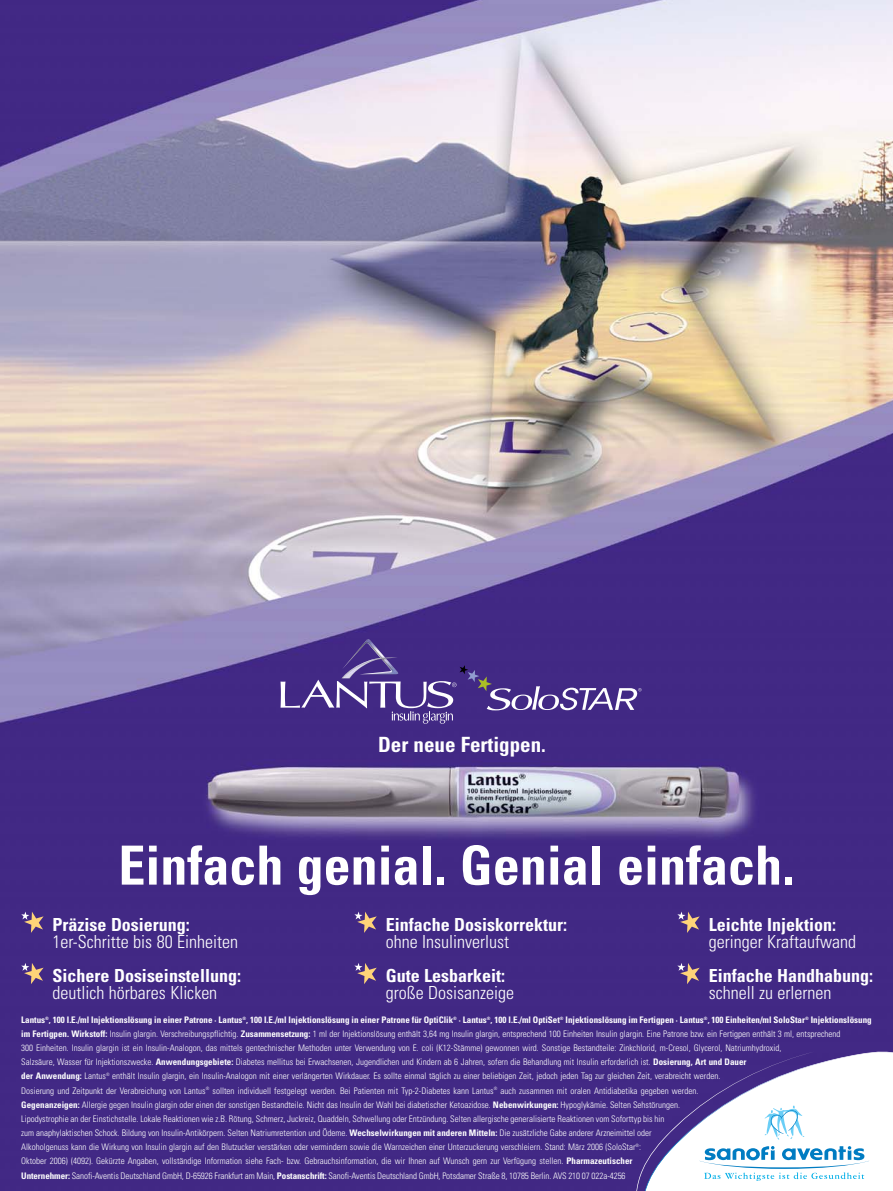
<style>
.page{position:relative;width:893px;height:1191px;background:#fff}
.page>*{position:absolute;margin:0;border:0;box-sizing:border-box;transform-origin:0 0}
.t1{font:54px "Univers LT Condensed Bold+GRTUFH";color:#fff}
.t2{font:21px "Univers LT Condensed Bold+GRTUFH";color:#fff}
.t3{font:18px "Univers LT Condensed Light+NBDTZF";color:#fff}
.t4{font:18px "Univers LT Condensed Bold+GRTUFH";color:#fff}
.t5{font:9px/14.1px "Univers LT Condensed Light+NBDTZF";color:#fff}
.t6{font:9px "Univers LT Condensed Bold+GRTUFH";color:#fff}
.s1{font-family:"Univers LT Condensed Bold+GRTUFH"}
</style>
<div class="page">
<img style="left:0;top:1px;width:893px;height:1190px">
<h2 class="t2" style="left:378px;top:737px;width:169px">Der neue Fertigpen.</h2>
<h1 class="t1" style="left:118px;top:845px;width:677px">Einfach genial. Genial einfach.</h1>
<h3 class="t4" style="left:709px;top:917px;width:129px">Leichte Injektion:</h3>
<h3 class="t3" style="left:709px;top:935px;width:149px">geringer Kraftaufwand</h3>
<h3 class="t4" style="left:709px;top:968px;width:166px">Einfache Handhabung:</h3>
<h3 class="t3" style="left:709px;top:986px;width:124px">schnell zu erlernen</h3>
<h3 class="t4" style="left:386px;top:917px;width:183px">Einfache Dosiskorrektur:</h3>
<h3 class="t3" style="left:386px;top:935px;width:125px">ohne Insulinverlust</h3>
<h3 class="t4" style="left:386px;top:968px;width:121px">Gute Lesbarkeit:</h3>
<h3 class="t3" style="left:386px;top:985px;width:130px">große Dosisanzeige</h3>
<h3 class="t4" style="left:53px;top:917px;width:139px">Präzise Dosierung:</h3>
<h3 class="t3" style="left:53px;top:935px;width:187px">1er-Schritte bis 80 Einheiten</h3>
<h3 class="t4" style="left:53px;top:968px;width:190px">Sichere Dosiseinstellung:</h3>
<h3 class="t3" style="left:53px;top:985px;width:166px">deutlich hörbares Klicken</h3>
<p class="t6" style="left:21px;top:1016px;width:852px">Lantus<sup>®</sup>‚ 100 I.E./ml Injektionslösung in einer Patrone · Lantus<sup>®</sup>‚ 100 I.E./ml Injektionslösung in einer Patrone für OptiClik<sup>®</sup> · Lantus<sup>®</sup>‚ 100 I.E./ml OptiSet<sup>®</sup> Injektionslösung im Fertigpen · Lantus<sup>®</sup>‚ 100 Einheiten/ml SoloStar<sup>®</sup> Injektionslösung</p>
<p class="t5" style="left:21px;top:1027px;width:821px"><span class="s1">im Fertigpen. Wirkstoff:</span> Insulin glargin. Verschreibungspflichtig. <span class="s1">Zusammensetzung:</span> 1 ml der Injektionslösung enthält 3,64 mg Insulin glargin, entsprechend 100 Einheiten Insulin glargin. Eine Patrone bzw. ein Fertigpen enthält 3 ml, entsprechend 300 Einheiten. Insulin glargin ist ein Insulin-Analogon, das mittels gentechnischer Methoden unter Verwendung von E. coli (K12-Stämme) gewonnen wird. Sonstige Bestandteile: Zinkchlorid, m-Cresol, Glycerol, Natriumhydroxid,<br>Salzsäure, Wasser für Injektionszwecke. <span class="s1">Anwendungsgebiete:</span> Diabetes mellitus bei Erwachsenen, Jugendlichen und Kindern ab 6 Jahren, sofern die Behandlung mit Insulin erforderlich ist. <span class="s1">Dosierung, Art und Dauer<br>der Anwendung:</span> Lantus<sup>®</sup> enthält Insulin glargin, ein Insulin-Analogon mit einer verlängerten Wirkdauer. Es sollte einmal täglich zu einer beliebigen Zeit, jedoch jeden Tag zur gleichen Zeit, verabreicht werden.<br>Dosierung und Zeitpunkt der Verabreichung von Lantus<sup>®</sup> sollten individuell festgelegt werden. Bei Patienten mit Typ-2-Diabetes kann Lantus<sup>®</sup> auch zusammen mit oralen Antidiabetika gegeben werden.<br><span class="s1">Gegenanzeigen:</span> Allergie gegen Insulin glargin oder einen der sonstigen Bestandteile. Nicht das Insulin der Wahl bei diabetischer Ketoazidose. <span class="s1">Nebenwirkungen:</span> Hypoglykämie. Selten Sehstörungen.<br>Lipodystrophie an der Einstichstelle. Lokale Reaktionen wie z.B. Rötung, Schmerz, Juckreiz, Quaddeln, Schwellung oder Entzündung. Selten allergische generalisierte Reaktionen vom Soforttyp bis hin<br>zum anaphylaktischen Schock. Bildung von Insulin-Antikörpern. Selten Natriumretention und Ödeme. <span class="s1">Wechselwirkungen mit anderen Mitteln:</span> Die zusätzliche Gabe anderer Arzneimittel oder<br>Alkoholgenuss kann die Wirkung von Insulin glargin auf den Blutzucker verstärken oder vermindern sowie die Warnzeichen einer Unterzuckerung verschleiern. Stand: März 2006 (SoloStar<sup>®</sup>:<br>Oktober 2006) (4092). Gekürzte Angaben, vollständige Information siehe Fach- bzw. Gebrauchsinformation, die wir Ihnen auf Wunsch gern zur Verfügung stellen. <span class="s1">Pharmazeutischer<br>Unternehmer:</span> Sanofi-Aventis Deutschland GmbH, D-65926 Frankfurt am Main, <span class="s1">Postanschrift:</span> Sanofi-Aventis Deutschland GmbH, Potsdamer Straße 8, 10785 Berlin. AVS 210 07 022a-4256</p>
</div>
